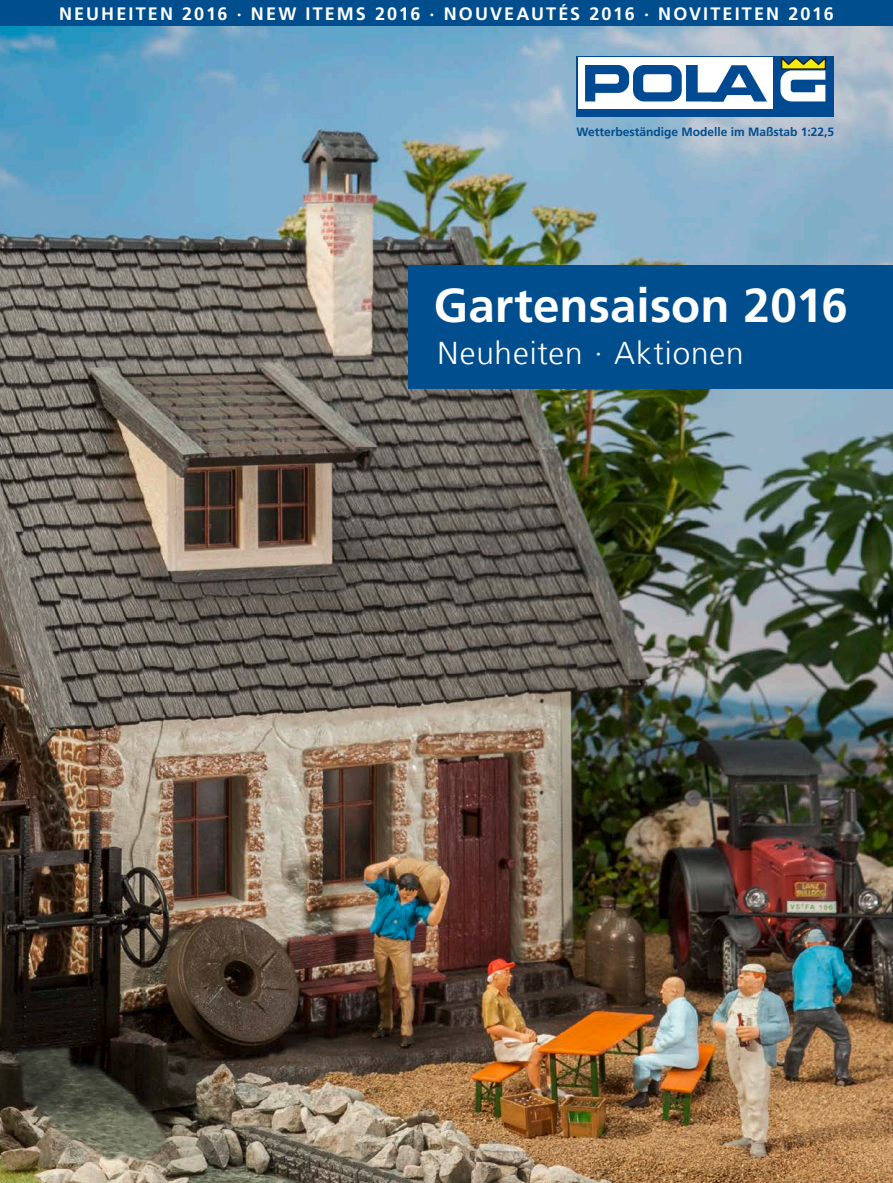
<style>
.page{position:relative;width:893px;height:1183px;background:#fff}
.page>*{position:absolute;margin:0;border:0;box-sizing:border-box;transform-origin:0 0}
.t1{font:700 47.7px "Frutiger LT Com";color:#fff}
.t2{font:300 31.5px "Frutiger LT Com";letter-spacing:.03em;color:#fff}
.t3{font:700 18px "Frutiger LT Com";letter-spacing:.115em;color:#fff}
.t4{font:700 12px "Frutiger LT Com";color:#004e8e}
</style>
<div class="page">
<img style="left:0;top:26px;width:893px;height:1156px">
<div style="left:576px;top:56px;width:257px;height:60px;background:#014990"></div>
<div style="left:578px;top:58px;width:194px;height:51px;background:#fff"></div>
<svg style="left:585px;top:65px;width:182px;height:36px"></svg>
<svg style="left:780px;top:56px;width:47px;height:45px"></svg>
<div style="left:0;top:0;width:893px;height:26px;background:#004e8e"></div>
<div style="left:408px;top:265px;width:485px;height:123px;background:#004e8e"></div>
<p class="t3" style="left:59px;top:3px;width:776px">NEUHEITEN 2016 · NEW ITEMS 2016 · NOUVEAUTÉS 2016 · NOVITEITEN 2016</p>
<p class="t4" style="left:576px;top:125px;width:259px">Wetterbeständige Modelle im Maßstab 1:22,5</p>
<h1 class="t1" style="left:434px;top:277px;width:416px">Gartensaison 2016</h1>
<h2 class="t2" style="left:437px;top:334px;width:308px">Neuheiten · Aktionen</h2>
</div>
